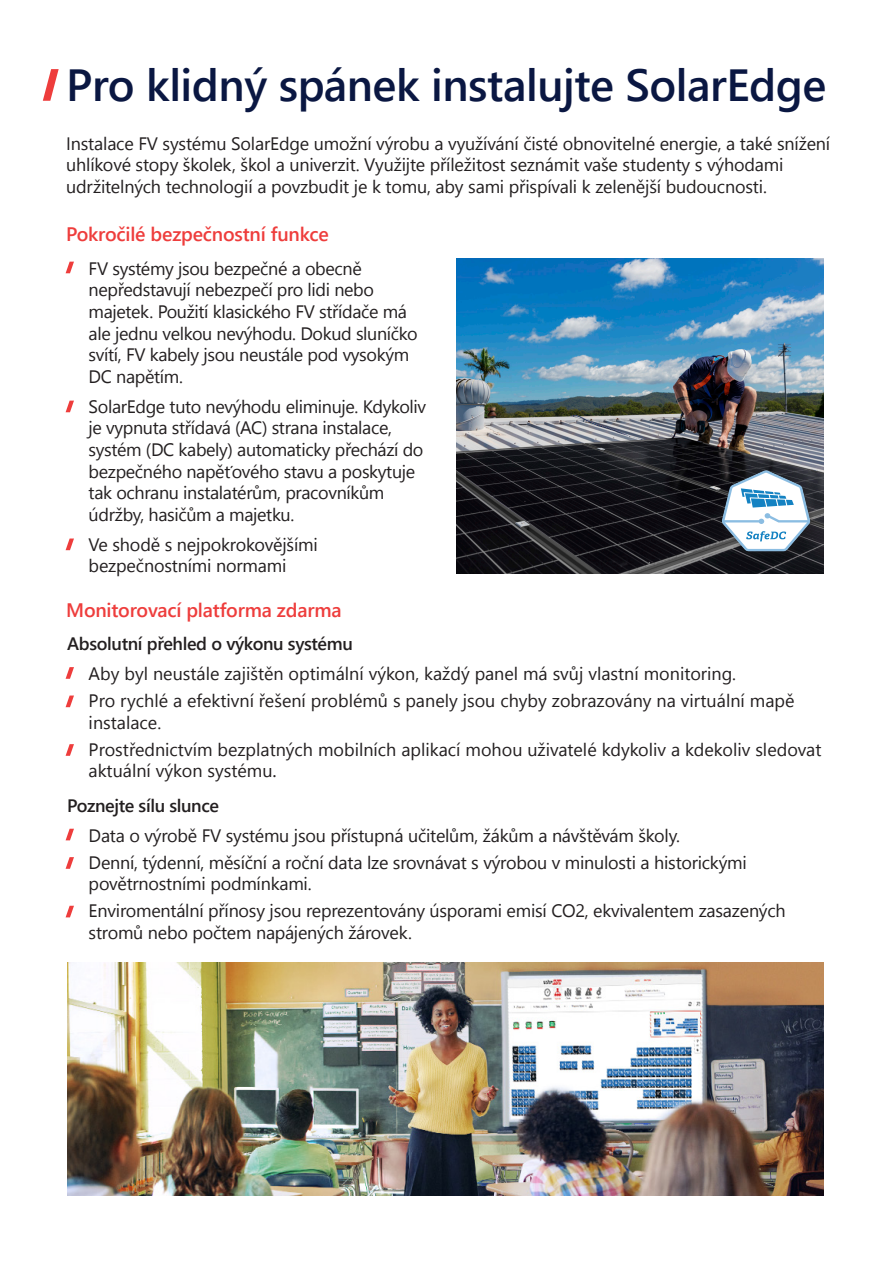
<style>
.page{position:relative;width:893px;height:1263px;background:#fff}
.page>*{position:absolute;margin:0;border:0;box-sizing:border-box;transform-origin:0 0}
.Main_Title_N{font:600 45px "Segoe UI";letter-spacing:-.01em;color:#0a1742}
.t1{font:600 19.5px "Segoe UI";letter-spacing:-.01em;color:#ee3d3c}
.Text_01{font:18px/21.6px "Segoe UI";letter-spacing:-.015em;color:#231f20}
.Text_01-2{font:600 18px "Segoe UI";letter-spacing:-.02em;color:#231f20}
.s1{font-family:"Adobe Hebrew"}
</style>
<div class="page">
<svg style="left:43px;top:69px;width:16px;height:32px"></svg>
<img style="left:67px;top:962px;width:757px;height:233px">
<img style="left:456px;top:259px;width:368px;height:314px">
<div style="left:720px;top:469px;width:97px;height:89px;background:#231f20;opacity:.3"></div>
<svg style="left:722px;top:470px;width:88px;height:81px"></svg>
<svg style="left:66px;top:262px;width:8px;height:11px"></svg>
<svg style="left:66px;top:667px;width:8px;height:12px"></svg>
<svg style="left:66px;top:829px;width:8px;height:11px"></svg>
<svg style="left:66px;top:401px;width:8px;height:11px"></svg>
<svg style="left:66px;top:695px;width:8px;height:12px"></svg>
<svg style="left:66px;top:857px;width:8px;height:12px"></svg>
<svg style="left:66px;top:538px;width:8px;height:12px"></svg>
<svg style="left:66px;top:744px;width:8px;height:12px"></svg>
<svg style="left:66px;top:906px;width:8px;height:11px"></svg>
<p class="Main_Title_N" style="left:66px;top:48px;width:762px">Pro klidný spánek instalujte SolarEdge</p>
<p class="Text_01" style="left:66px;top:132px;width:766px">Instalace FV systému SolarEdge umožní výrobu a využívání čisté obnovitelné energie, a také snížení uhlíkové stopy školek, škol a univerzit. Využijte příležitost seznámit vaše studenty s výhodami udržitelných technologií a povzbudit je k tomu, aby sami přispívali k zelenější budoucnosti.</p>
<p class="t1" style="left:66px;top:218px;width:264px">Pokročilé bezpečnostní funkce</p>
<p class="Text_01" style="left:89px;top:257px;width:330px">FV systémy jsou bezpečné a obecně nepředstavují nebezpečí pro lidi nebo majetek. Použití klasického FV střídače má ale jednu velkou nevýhodu. Dokud sluníčko svítí, FV kabely jsou neustále pod vysokým DC napětím.</p>
<p class="Text_01" style="left:89px;top:395px;width:339px">SolarEdge tuto nevýhodu eliminuje. Kdykoliv je vypnuta střídavá (AC) strana instalace, systém (DC kabely) automaticky přechází do bezpečného napěťového stavu a poskytuje tak ochranu instalatérům, pracovníkům údržby, hasičům a majetku.</p>
<p class="Text_01" style="left:89px;top:533px;width:231px">Ve shodě s nejpokrokovějšími bezpečnostními normami</p>
<p class="t1" style="left:66px;top:594px;width:277px">Monitorovací platforma zdarma</p>
<p class="Text_01-2" style="left:67px;top:629px;width:287px">Absolutní přehled o výkonu systému</p>
<p class="Text_01" style="left:89px;top:663px;width:649px">Aby byl neustále zajištěn optimální výkon, každý panel má svůj vlastní monitoring.</p>
<p class="Text_01" style="left:89px;top:690px;width:707px">Pro rychlé a efektivní řešení problémů s panely jsou chyby zobrazovány na virtuální mapě instalace.</p>
<p class="Text_01" style="left:89px;top:738px;width:734px">Prostřednictvím bezplatných mobilních aplikací mohou uživatelé kdykoliv a kdekoliv sledovat aktuální výkon systému<span class="s1">.</span></p>
<p class="Text_01-2" style="left:67px;top:791px;width:153px">Poznejte sílu slunce</p>
<p class="Text_01" style="left:89px;top:824px;width:593px">Data o výrobě FV systému jsou přístupná učitelům, žákům a návštěvám školy.</p>
<p class="Text_01" style="left:89px;top:851px;width:660px">Denní, týdenní, měsíční a roční data lze srovnávat s výrobou v minulosti a historickými povětrnostními podmínkami.</p>
<p class="Text_01" style="left:89px;top:900px;width:698px">Enviromentální přínosy jsou reprezentovány úsporami emisí CO2, ekvivalentem zasazených stromů nebo počtem napájených žárovek.</p>
</div>
